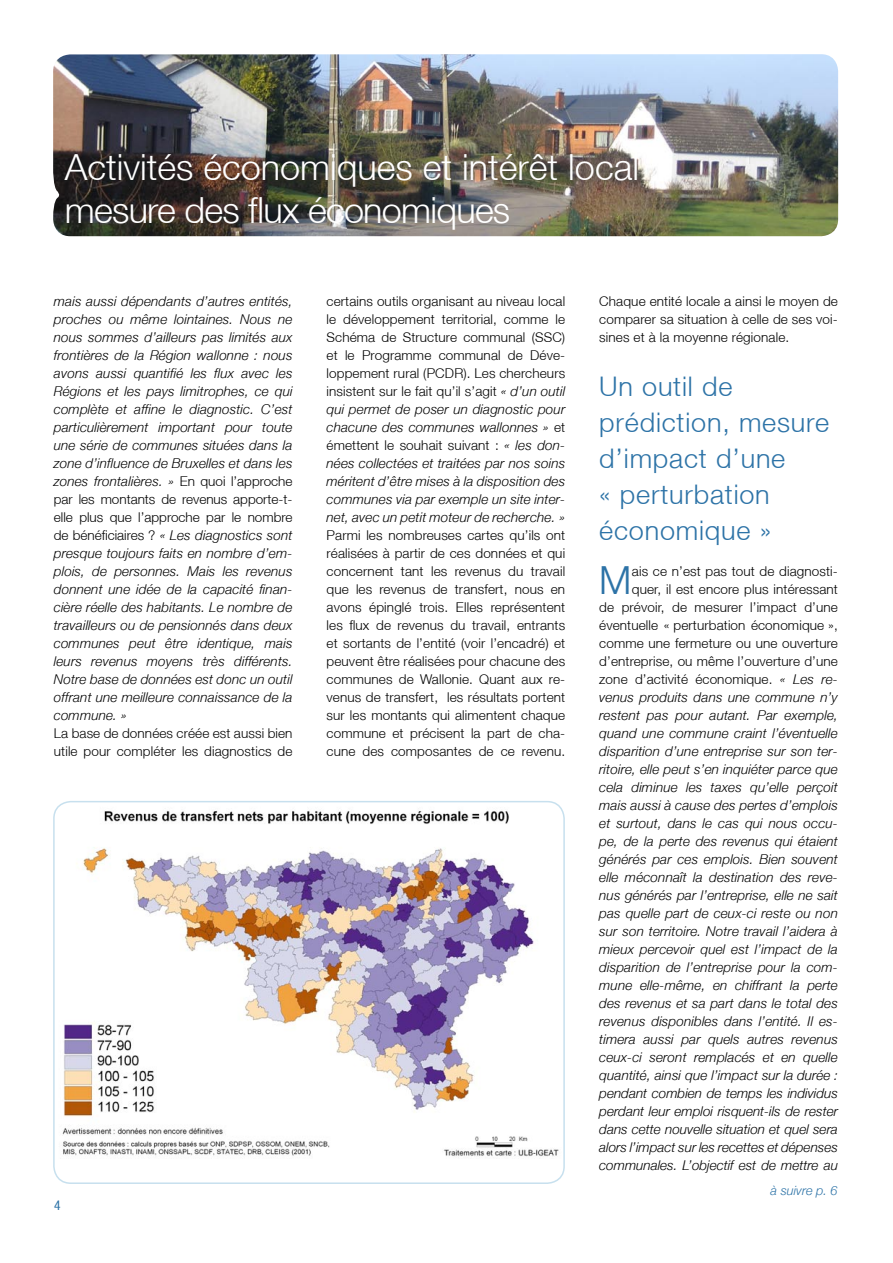
<style>
.page{position:relative;width:893px;height:1263px;background:#fff}
.page>*{position:absolute;margin:0;border:0;box-sizing:border-box;transform-origin:0 0}
.Texte{font:300 38.7px "Helvetica Neue LT";color:#2d73a7}
.Dossier{font:300 36px/43.2px "Helvetica Neue LT";color:#fff}
.Texte-2{font:300 27px/36px "Helvetica Neue LT";letter-spacing:.03em;color:#2d73a7}
.Texte-3{font:italic 300 13.5px/18px "Helvetica Neue LT";letter-spacing:.01em;color:#000;text-align:justify}
.Texte-4{font:300 13.5px/18px "Helvetica Neue LT";letter-spacing:.01em;color:#000;text-align:justify}
.t1{font:condensed 13.5px "Helvetica Neue LT";color:#2d73a7}
.Légende{font:italic 300 12.75px "Helvetica Neue LT";color:#2d73a7}
.s1{font-style:normal}
.s2{font-style:italic}
</style>
<div class="page">
<svg style="left:53px;top:801px;width:512px;height:382px"></svg>
<img style="left:53px;top:54px;width:785px;height:182px">
<p class="Dossier" style="left:65px;top:145px;width:596px">Activités économiques et intérêt local : mesure des flux économiques</p>
<p class="Texte-3" style="left:54px;top:292px;width:240px">mais aussi dépendants d’autres entités, proches ou même lointaines. Nous ne nous sommes d’ailleurs pas limités aux frontières de la Région wallonne : nous avons aussi quantifié les flux avec les Régions et les pays limitrophes, ce qui complète et affine le diagnostic. C’est particulièrement important pour toute une série de communes situées dans la zone d’influence de Bruxelles et dans les zones frontalières. » <span class="s1">En quoi l’approche par les montants de revenus apporte-t&shy;elle plus que l’approche par le nombre de bénéficiaires ?</span> « Les diagnostics sont presque toujours faits en nombre d’em&shy;plois, de personnes. Mais les revenus donnent une idée de la capacité finan&shy;cière réelle des habitants. Le nombre de travailleurs ou de pensionnés dans deux communes peut être identique, mais leurs revenus moyens très différents.<br>Notre base de données est donc un outil offrant une meilleure connaissance de la commune. »</p>
<p class="Texte-4" style="left:54px;top:724px;width:240px">La base de données créée est aussi bien utile pour compléter les diagnostics de</p>
<p class="t1" style="left:54px;top:1197px;width:8px">4</p>
<p class="Texte-4" style="left:327px;top:292px;width:240px">certains outils organisant au niveau local le développement territorial, comme le Schéma de Structure communal (SSC) et le Programme communal de Déve&shy;loppement rural (PCDR). Les chercheurs insistent sur le fait qu’il s’agit <span class="s2">« d’un outil qui permet de poser un diagnostic pour chacune des communes wallonnes »</span> et émettent le souhait suivant : <span class="s2">« les don&shy;nées collectées et traitées par nos soins méritent d’être mises à la disposition des communes via par exemple un site inter&shy;net, avec un petit moteur de recherche. » </span>Parmi les nombreuses cartes qu’ils ont réalisées à partir de ces données et qui concernent tant les revenus du travail que les revenus de transfert, nous en avons épinglé trois. Elles représentent les flux de revenus du travail, entrants et sortants de l’entité (voir l’encadré) et peuvent être réalisées pour chacune des communes de Wallonie. Quant aux re&shy;venus de transfert, les résultats portent sur les montants qui alimentent chaque commune et précisent la part de cha&shy;cune des composantes de ce revenu.</p>
<p class="Texte-4" style="left:599px;top:292px;width:240px">Chaque entité locale a ainsi le moyen de comparer sa situation à celle de ses voi&shy;sines et à la moyenne régionale.</p>
<p class="Texte-2" style="left:599px;top:368px;width:231px">Un outil de prédiction, mesure d’impact d’une<br>« perturbation économique »</p>
<p class="Texte" style="left:599px;top:557px;width:34px">M</p>
<p class="Texte-3" style="left:599px;top:562px;width:240px;text-align:right"><span class="s1">ais ce n’est pas tout de diagnosti&shy;quer, il est encore plus intéressant<br>de prévoir, de mesurer l’impact d’une éventuelle « perturbation économique », comme une fermeture ou une ouverture d’entreprise, ou même l’ouverture d’une zone d’activité économique.</span> « Les re&shy;venus produits dans une commune n’y restent pas pour autant. Par exemple, quand une commune craint l’éventuelle disparition d’une entreprise sur son ter&shy;ritoire, elle peut s’en inquiéter parce que cela diminue les taxes qu’elle perçoit mais aussi à cause des pertes d’emplois et surtout, dans le cas qui nous occu&shy;pe, de la perte des revenus qui étaient générés par ces emplois. Bien souvent elle méconnaît la destination des reve&shy;nus générés par l’entreprise, elle ne sait pas quelle part de ceux-ci reste ou non sur son territoire. Notre travail l’aidera à mieux percevoir quel est l’impact de la disparition de l’entreprise pour la com&shy;mune elle-même, en chiffrant la perte des revenus et sa part dans le total des revenus disponibles dans l’entité. Il es&shy;timera aussi par quels autres revenus ceux-ci seront remplacés et en quelle quantité, ainsi que l’impact sur la durée : pendant combien de temps les individus perdant leur emploi risquent-ils de rester dans cette nouvelle situation et quel sera alors l’impact sur les recettes et dépenses communales. L’objectif est de mettre au</p>
<p class="Légende" style="left:771px;top:1183px;width:69px">à suivre p. 6</p>
</div>
